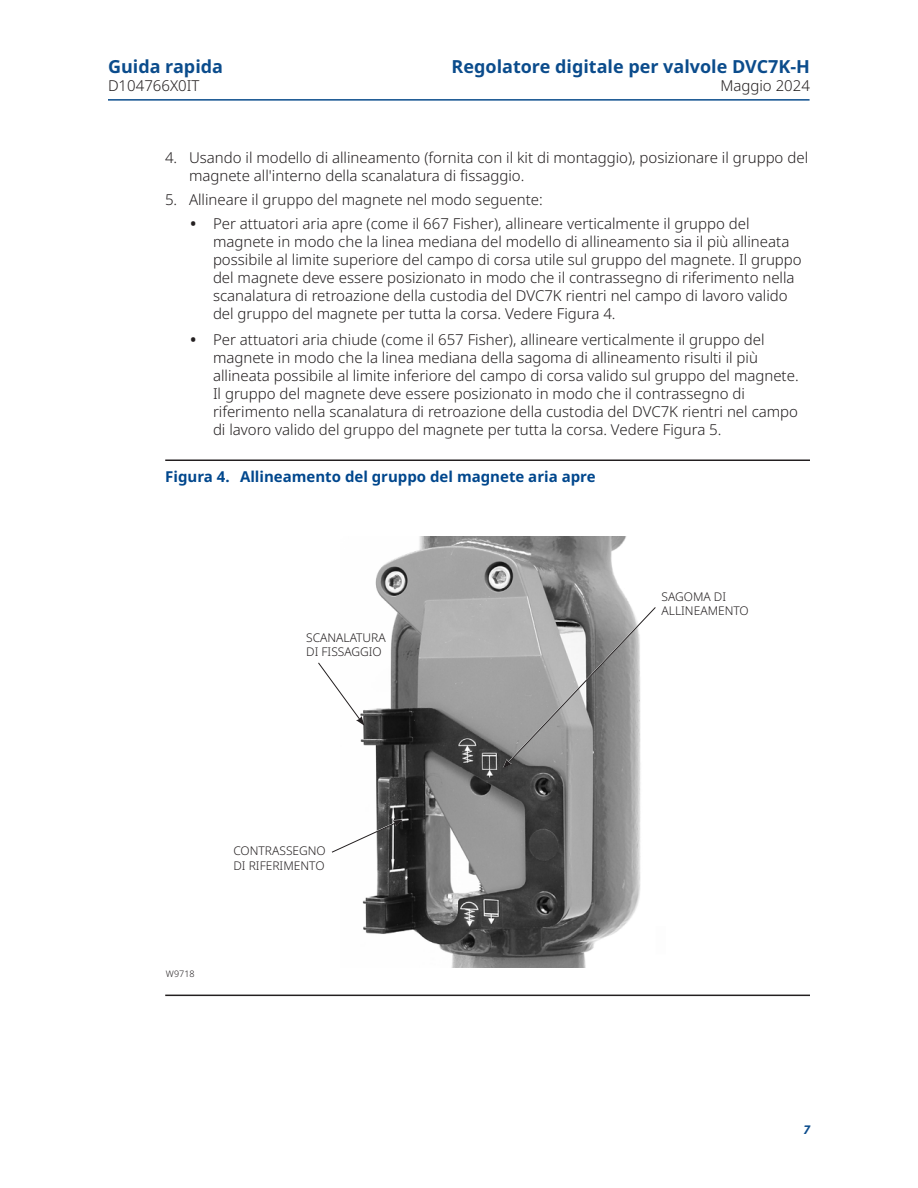
<style>
.page{position:relative;width:918px;height:1188px;background:#fff}
.page>*{position:absolute;margin:0;border:0;box-sizing:border-box;transform-origin:0 0}
._07_MP_Manual_document_type_right_aligned{font:700 18px "Noto Sans";color:#0b4c8c}
._07_MP_Manual_document_type_left_aligned{font:700 18px "Noto Sans";color:#0b4c8c}
._07_MP_Date_left_aligned{font:300 15px/18px "Noto Sans";color:#231f20}
.t1{font:700 15px "Noto Sans";color:#01478d}
._07_MP_Date_right_aligned{font:300 15px "Noto Sans";color:#231f20}
._03_Figure_call_outs{font:300 12px/14.4px "Noto Sans";color:#231f20}
.t2{font:italic 700 12px "Noto Sans";color:#0b4c8c}
.Art_Number{font:300 9px "Noto Sans";color:#231f20}
.s1{font-weight:700}
</style>
<div class="page">
<hr style="left:108px;top:99px;width:702px;height:2px;background:#0b4c8c">
<hr style="left:165px;top:460px;width:645px;height:1px;background:#231f20">
<hr style="left:165px;top:995px;width:645px;height:1px;background:#231f20">
<img style="left:360px;top:537px;width:281px;height:430px">
<svg style="left:318px;top:662px;width:46px;height:64px"></svg>
<svg style="left:331px;top:819px;width:72px;height:34px"></svg>
<svg style="left:503px;top:606px;width:153px;height:162px"></svg>
<p class="_07_MP_Manual_document_type_left_aligned" style="left:108px;top:56px;width:117px">Guida rapida</p>
<p class="_07_MP_Date_left_aligned" style="left:108px;top:77px;width:93px">D104766X0IT</p>
<p class="_07_MP_Manual_document_type_right_aligned" style="left:452px;top:56px;width:360px">Regolatore digitale per valvole DVC7K-H</p>
<p class="_07_MP_Date_right_aligned" style="left:720px;top:77px;width:91px">Maggio 2024</p>
<p class="_07_MP_Date_left_aligned" style="left:189px;top:149px;width:621px;text-indent:-24px">4. Usando il modello di allineamento (fornita con il kit di montaggio), posizionare il gruppo del magnete all'interno della scanalatura di fissaggio.</p>
<p class="_07_MP_Date_left_aligned" style="left:165px;top:191px;width:379px">5. Allineare il gruppo del magnete nel modo seguente:</p>
<p class="_07_MP_Date_left_aligned" style="left:213px;top:215px;width:590px;text-indent:-22px"><span class="s1">•</span> Per attuatori aria apre (come il 667 Fisher), allineare verticalmente il gruppo del magnete in modo che la linea mediana del modello di allineamento sia il più allineata possibile al limite superiore del campo di corsa utile sul gruppo del magnete. Il gruppo del magnete deve essere posizionato in modo che il contrassegno di riferimento nella scanalatura di retroazione della custodia del DVC7K rientri nel campo di lavoro valido del gruppo del magnete per tutta la corsa. Vedere Figura 4.</p>
<p class="_07_MP_Date_left_aligned" style="left:213px;top:331px;width:587px;text-indent:-22px"><span class="s1">•</span> Per attuatori aria chiude (come il 657 Fisher), allineare verticalmente il gruppo del magnete in modo che la linea mediana della sagoma di allineamento risulti il più allineata possibile al limite inferiore del campo di corsa valido sul gruppo del magnete.<br>Il gruppo del magnete deve essere posizionato in modo che il contrassegno di riferimento nella scanalatura di retroazione della custodia del DVC7K rientri nel campo di lavoro valido del gruppo del magnete per tutta la corsa. Vedere Figura 5.</p>
<p class="t1" style="left:165px;top:468px;width:432px">Figura 4. Allineamento del gruppo del magnete aria apre</p>
<p class="_03_Figure_call_outs" style="left:306px;top:630px;width:81px">SCANALATURA<br>DI FISSAGGIO</p>
<p class="_03_Figure_call_outs" style="left:233px;top:844px;width:94px">CONTRASSEGNO<br>DI RIFERIMENTO</p>
<p class="Art_Number" style="left:166px;top:969px;width:30px">W9718</p>
<p class="_03_Figure_call_outs" style="left:662px;top:590px;width:89px">SAGOMA DI<br>ALLINEAMENTO</p>
<p class="t2" style="left:803px;top:1121px;width:8px">7</p>
</div>
